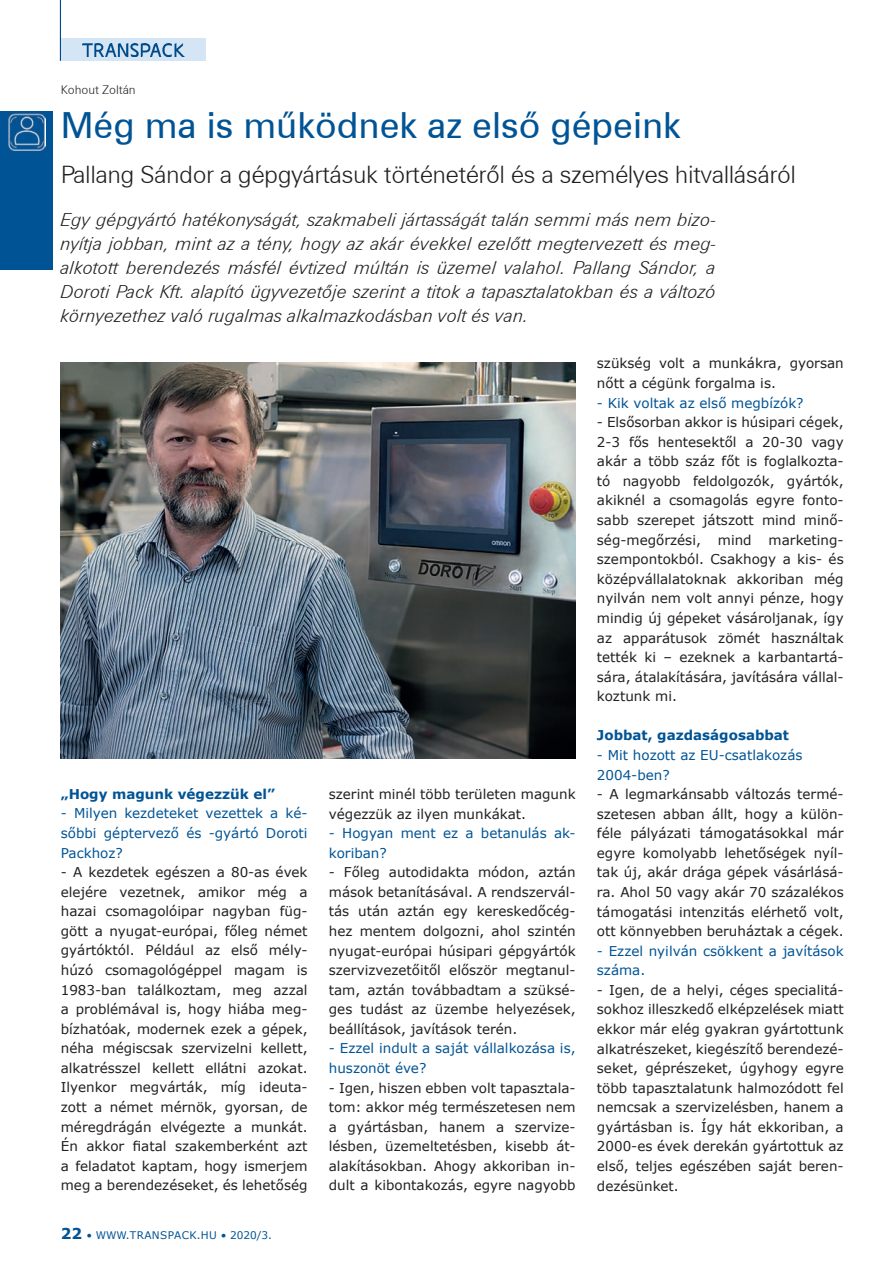
<style>
.page{position:relative;width:896px;height:1266px;background:#fff}
.page>*{position:absolute;margin:0;border:0;box-sizing:border-box;transform-origin:0 0}
.t1{font:36px "Zurich PFL Normal";color:#005495}
.t2{font:24px "Zurich Lt PFL Normal";letter-spacing:-.02em;color:#231f20}
.t3{font:18px/24px "Zurich Lt PFL Italic";color:#231f20;text-align:justify}
.t4{font:13.5px/19.5px "Verdana";color:#231f20;text-align:justify}
.t5{font:13.5px/19.5px "Verdana";color:#005495}
.t6{font:700 13.5px "Verdana";color:#005495}
.t7{font:12px "Zurich Lt PFL Normal";color:#231f20}
.t8{font:10.5px "Verdana";letter-spacing:.035em;color:#005495}
.s1{font-weight:700;font-size:15px}
</style>
<div class="page">
<div style="left:60px;top:38px;width:146px;height:23px;background:#d4e5f5"></div>
<hr style="left:60px;top:0;width:1px;height:61px;background:#004b87">
<img style="left:83px;top:44px;width:101px;height:13px">
<img style="left:61px;top:362px;width:514px;height:396px">
<div style="left:0;top:111px;width:52px;height:158px;background:#005495"></div>
<img style="left:8px;top:113px;width:37px;height:37px">
<p class="t7" style="left:61px;top:82px;width:76px">Kohout Zoltán</p>
<h1 class="t1" style="left:61px;top:100px;width:621px">Még ma is működnek az első gépeink</h1>
<h2 class="t2" style="left:61px;top:160px;width:736px">Pallang Sándor a gépgyártásuk történetéről és a személyes hitvallásáról</h2>
<p class="t3" style="left:61px;top:208px;width:657px">Egy gépgyártó hatékonyságát, szakmabeli jártasságát talán semmi más nem bizo&shy;nyítja jobban, mint az a tény, hogy az akár évekkel ezelőtt megtervezett és meg&shy;alkotott berendezés másfél évtized múltán is üzemel valahol. Pallang Sándor, a Doroti Pack Kft. alapító ügyvezetője szerint a titok a tapasztalatokban és a változó környezethez való rugalmas alkalmazkodásban volt és van.</p>
<p class="t6" style="left:61px;top:784px;width:216px">„Hogy magunk végezzük el”</p>
<p class="t5" style="left:61px;top:803px;width:248px;text-align:justify">- Milyen kezdeteket vezettek a ké&shy;sőbbi géptervező és -gyártó Doroti Packhoz?</p>
<p class="t4" style="left:61px;top:862px;width:248px">- A kezdetek egészen a 80-as évek elejére vezetnek, amikor még a hazai csomagolóipar nagyban füg&shy;gött a nyugat-európai, főleg német gyártóktól. Például az első mély&shy;húzó csomagológéppel magam is 1983-ban találkoztam, meg azzal a problémával is, hogy hiába meg&shy;bízhatóak, modernek ezek a gépek, néha mégiscsak szervizelni kellett, alkatrésszel kellett ellátni azokat.<br>Ilyenkor megvárták, míg ideuta&shy;zott a német mérnök, gyorsan, de méregdrágán elvégezte a munkát.<br>Én akkor fiatal szakemberként azt a feladatot kaptam, hogy ismerjem meg a berendezéseket, és lehetőség</p>
<p class="t8" style="left:61px;top:1228px;width:213px"><span class="s1">22</span> • WWW.TRANSPACK.HU • 2020/3.</p>
<p class="t4" style="left:329px;top:784px;width:248px">szerint minél több területen magunk végezzük az ilyen munkákat.</p>
<p class="t5" style="left:329px;top:823px;width:248px">- Hogyan ment ez a betanulás ak&shy;koriban?</p>
<p class="t4" style="left:329px;top:862px;width:248px">- Főleg autodidakta módon, aztán mások betanításával. A rendszervál&shy;tás után aztán egy kereskedőcég&shy;hez mentem dolgozni, ahol szintén nyugat-európai húsipari gépgyártók szervizvezetőitől először megtanul&shy;tam, aztán továbbadtam a szüksé&shy;ges tudást az üzembe helyezések, beállítások, javítások terén.</p>
<p class="t5" style="left:329px;top:1038px;width:248px">- Ezzel indult a saját vállalkozása is, huszonöt éve?</p>
<p class="t4" style="left:329px;top:1077px;width:248px">- Igen, hiszen ebben volt tapasztala&shy;tom: akkor még természetesen nem a gyártásban, hanem a szervize&shy;lésben, üzemeltetésben, kisebb át&shy;alakításokban. Ahogy akkoriban in&shy;dult a kibontakozás, egyre nagyobb</p>
<p class="t4" style="left:597px;top:353px;width:248px">szükség volt a munkákra, gyorsan nőtt a cégünk forgalma is.</p>
<p class="t5" style="left:597px;top:393px;width:208px">- Kik voltak az első megbízók?</p>
<p class="t4" style="left:597px;top:412px;width:248px">- Elsősorban akkor is húsipari cégek, 2-3 fős hentesektől a 20-30 vagy akár a több száz főt is foglalkozta&shy;tó nagyobb feldolgozók, gyártók, akiknél a csomagolás egyre fonto&shy;sabb szerepet játszott mind minő&shy;ség-megőrzési,</p>
<p class="t4" style="left:597px;top:530px;width:248px;text-indent:172px">marketing&shy;szempontokból. Csakhogy a kis- és középvállalatoknak akkoriban még nyilván nem volt annyi pénze, hogy mindig új gépeket vásároljanak, így az apparátusok zömét használtak tették ki – ezeknek a karbantartá&shy;sára, átalakítására, javítására vállal&shy;koztunk mi.</p>
<p class="t6" style="left:597px;top:725px;width:194px">Jobbat, gazdaságosabbat</p>
<p class="t5" style="left:597px;top:745px;width:207px">- Mit hozott az EU-csatlakozás<br>2004-ben?</p>
<p class="t4" style="left:597px;top:784px;width:248px">- A legmarkánsabb változás termé&shy;szetesen abban állt, hogy a külön&shy;féle pályázati támogatásokkal már egyre komolyabb lehetőségek nyíl&shy;tak új, akár drága gépek vásárlásá&shy;ra. Ahol 50 vagy akár 70 százalékos támogatási intenzitás elérhető volt, ott könnyebben beruháztak a cégek.</p>
<p class="t5" style="left:597px;top:940px;width:248px">- Ezzel nyilván csökkent a javítások száma.</p>
<p class="t4" style="left:597px;top:979px;width:248px">- Igen, de a helyi, céges specialitá&shy;sokhoz illeszkedő elképzelések miatt ekkor már elég gyakran gyártottunk alkatrészeket, kiegészítő berendezé&shy;seket, géprészeket, úgyhogy egyre több tapasztalatunk halmozódott fel nemcsak a szervizelésben, hanem a gyártásban is. Így hát ekkoriban, a 2000-es évek derekán gyártottuk az első, teljes egészében saját beren&shy;dezésünket.</p>
<p class="t4" style="left:717px;top:530px;width:35px">mind</p>
</div>
